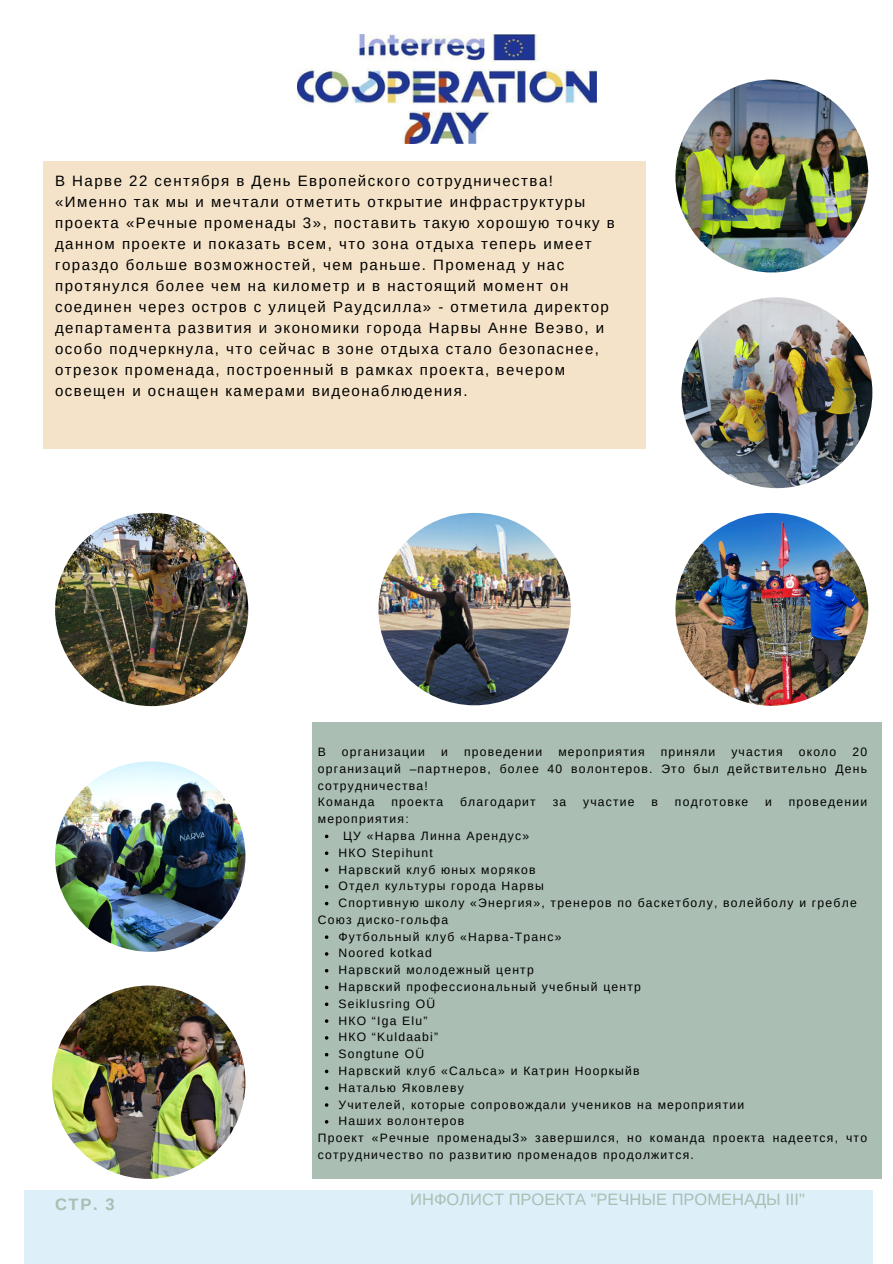
<style>
.page{position:relative;width:893px;height:1264px;background:#fff}
.page>*{position:absolute;margin:0;border:0;box-sizing:border-box;transform-origin:0 0}
.t1{font:16.5px "Arimo";color:#aabeb3}
.t2{font:700 16.5px "Arimo";color:#aabeb3}
.t3{font:15px/21px "Arimo";letter-spacing:.1em;color:#000}
.t4{font:12.15px/16.8px "Arimo";letter-spacing:.1em;color:#000;text-align:justify}
</style>
<div class="page">
<div style="left:24px;top:1190px;width:848px;height:73px;background:#ddf0fa"></div>
<img style="left:675px;top:513px;width:193px;height:192px;border-radius:50%">
<div style="left:44px;top:162px;width:601px;height:287px;background:#f4e3c9"></div>
<img style="left:55px;top:513px;width:193px;height:193px;border-radius:50%">
<div style="left:312px;top:722px;width:569px;height:456px;background:#aabeb3"></div>
<img style="left:681px;top:297px;width:191px;height:191px;border-radius:50%">
<img style="left:378px;top:513px;width:192px;height:192px;border-radius:50%">
<img style="left:675px;top:80px;width:193px;height:192px;border-radius:50%">
<img style="left:52px;top:985px;width:193px;height:193px;border-radius:50%">
<img style="left:55px;top:761px;width:190px;height:190px;border-radius:50%">
<img style="left:298px;top:35px;width:298px;height:109px">
<svg style="left:325px;top:851px;width:3px;height:4px"></svg>
<svg style="left:325px;top:1002px;width:3px;height:4px"></svg>
<p class="t3" style="left:55px;top:170px;width:499px">В Нарве 22 сентября в День Европейского сотрудничества!</p>
<p class="t3" style="left:55px;top:191px;width:561px">«Именно так мы и мечтали отметить открытие инфраструктуры проекта «Речные променады 3», поставить такую хорошую точку в данном проекте и показать всем, что зона отдыха теперь имеет</p>
<p class="t3" style="left:55px;top:254px;width:555px">гораздо больше возможностей, чем раньше. Променад у нас протянулся более чем на километр и в настоящий момент он соединен через остров с улицей Раудсилла» - отметила директор</p>
<p class="t3" style="left:55px;top:317px;width:550px">департамента развития и экономики города Нарвы Анне Веэво, и особо подчеркнула, что сейчас в зоне отдыха стало безопаснее, отрезок променада, построенный в рамках проекта, вечером</p>
<p class="t3" style="left:55px;top:380px;width:414px">освещен и оснащен камерами видеонаблюдения.</p>
<p class="t4" style="left:318px;top:743px;width:550px;text-indent:534px">20 организаций –партнеров, более 40 волонтеров. Это был действительно День сотрудничества!</p>
<p class="t4" style="left:318px;top:793px;width:58px">Команда</p>
<p class="t4" style="left:391px;top:793px;width:53px">проекта</p>
<p class="t4" style="left:460px;top:793px;width:77px">благодарит</p>
<p class="t4" style="left:552px;top:793px;width:15px">за</p>
<p class="t4" style="left:583px;top:793px;width:53px">участие</p>
<p class="t4" style="left:651px;top:793px;width:8px">в</p>
<p class="t4" style="left:675px;top:793px;width:75px">подготовке</p>
<p class="t4" style="left:765px;top:793px;width:8px">и</p>
<p class="t4" style="left:788px;top:793px;width:80px">проведении</p>
<p class="t4" style="left:318px;top:810px;width:92px">мероприятия:</p>
<p class="t4" style="left:343px;top:827px;width:187px">ЦУ «Нарва Линна Арендус»</p>
<p class="t4" style="left:338px;top:844px;width:96px">НКО Stepihunt</p>
<p class="t4" style="left:338px;top:861px;width:198px">Нарвский клуб юных моряков</p>
<p class="t4" style="left:338px;top:877px;width:207px">Отдел культуры города Нарвы</p>
<p class="t4" style="left:338px;top:894px;width:519px">Спортивную школу «Энергия», тренеров по баскетболу, волейболу и гребле</p>
<p class="t4" style="left:318px;top:911px;width:132px">Союз диско-гольфа</p>
<p class="t4" style="left:338px;top:928px;width:224px">Футбольный клуб «Нарва-Транс»</p>
<p class="t4" style="left:338px;top:944px;width:95px">Noored kotkad</p>
<p class="t4" style="left:338px;top:961px;width:197px">Нарвский молодежный центр</p>
<p class="t4" style="left:338px;top:978px;width:304px">Нарвский профессиональный учебный центр</p>
<p class="t4" style="left:338px;top:995px;width:98px">Seiklusring OÜ</p>
<p class="t4" style="left:338px;top:1012px;width:91px">НКО “Iga Elu”</p>
<p class="t4" style="left:338px;top:1028px;width:101px">НКО “Kuldaabi”</p>
<p class="t4" style="left:338px;top:1045px;width:87px">Songtune OÜ</p>
<p class="t4" style="left:338px;top:1062px;width:302px">Нарвский клуб «Сальса» и Катрин Нooркыйв</p>
<p class="t4" style="left:338px;top:1079px;width:127px">Наталью Яковлеву</p>
<p class="t4" style="left:338px;top:1095px;width:407px">Учителей, которые сопровождали учеников на мероприятии</p>
<p class="t4" style="left:338px;top:1112px;width:127px">Наших волонтеров</p>
<p class="t4" style="left:318px;top:1129px;width:550px">Проект «Речные променады3» завершился, но команда проекта надеется, что сотрудничество по развитию променадов продолжится.</p>
<p class="t4" style="left:318px;top:743px;width:10px">В</p>
<p class="t4" style="left:342px;top:743px;width:85px">организации</p>
<p class="t4" style="left:441px;top:743px;width:8px">и</p>
<p class="t4" style="left:464px;top:743px;width:80px">проведении</p>
<p class="t4" style="left:558px;top:743px;width:88px">мероприятия</p>
<p class="t4" style="left:660px;top:743px;width:56px">приняли</p>
<p class="t4" style="left:731px;top:743px;width:53px">участия</p>
<p class="t4" style="left:798px;top:743px;width:39px">около</p>
<p class="t2" style="left:55px;top:1194px;width:61px">СТР. 3</p>
<p class="t1" style="left:410px;top:1189px;width:396px">ИНФОЛИСТ ПРОЕКТА "РЕЧНЫЕ ПРОМЕНАДЫ III"</p>
</div>
